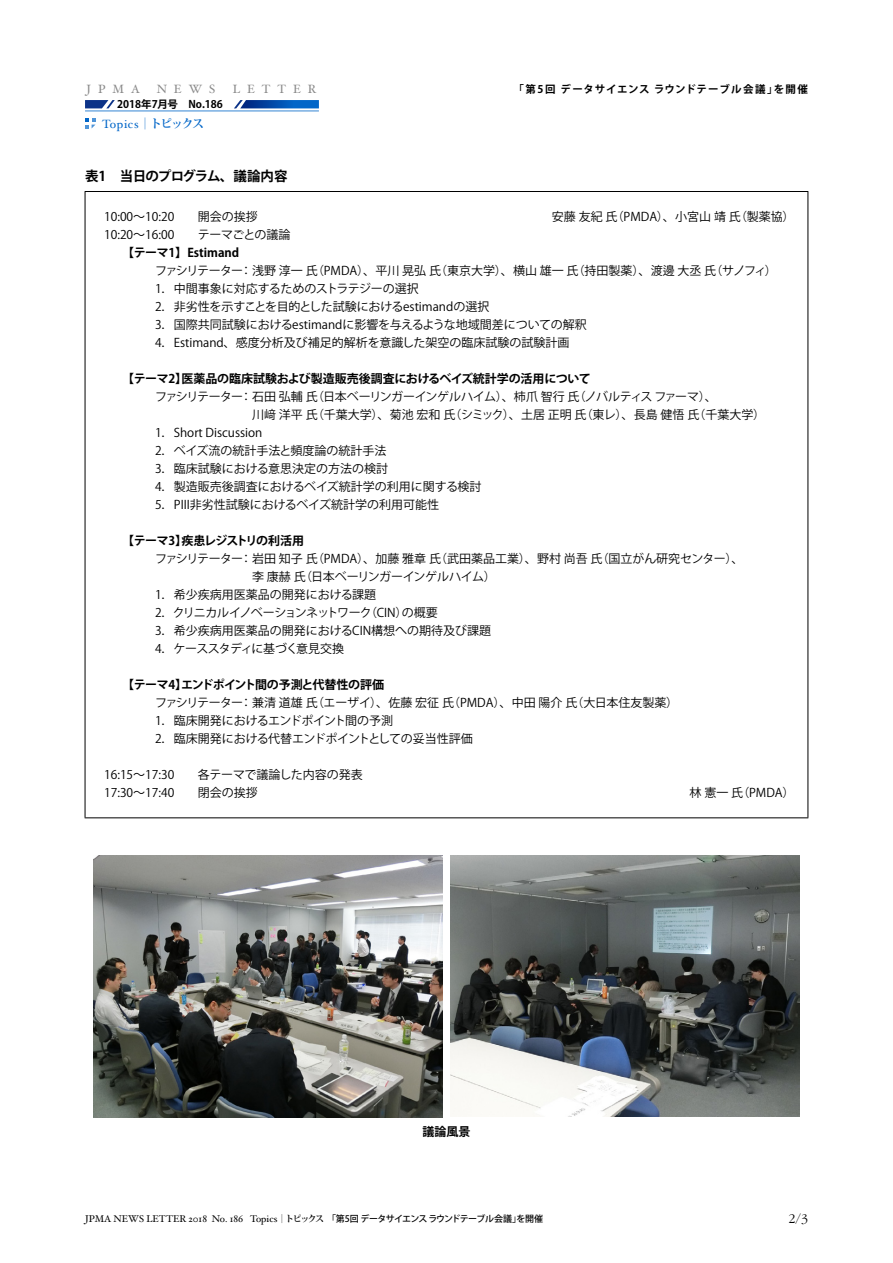
<style>
.page{position:relative;width:893px;height:1263px;background:#fff}
.page>*{position:absolute;margin:0;border:0;box-sizing:border-box;transform-origin:0 0}
.t1{font:300 13.8px "Garamond";color:#000}
.t2{font:700 13.5px "Koz Go Pr 6 N";letter-spacing:-.05em;color:#000}
.t3{font:12px/18px "Koz Go Pr 6 N";color:#000}
.t4{font:12px "Koz Go Pr 6 N";letter-spacing:-.03em;color:#000}
.t5{font:700 12px "Koz Go Pr 6 N";letter-spacing:-.02em;color:#000}
.t6{font:12px "Koz Go Pr 6 N";letter-spacing:-.05em;color:#000}
.t7{font:700 12px "Koz Go Pr 6 N";letter-spacing:-.04em;color:#000}
.t8{font:12px "Koz Go Pr 6 N";letter-spacing:-.02em;color:#000}
.t9{font:700 12px "Koz Go Pr 6 N";letter-spacing:-.05em;color:#000}
.t10{font:12px "Koz Go Pr 6 N";letter-spacing:-.055em;color:#000}
.t11{font:700 12px "Koz Go Pr 6 N";color:#000}
.t12{font:12px "Hoefler Text";letter-spacing:.58em;color:#898989}
.t13{font:12px "Hoefler Text";letter-spacing:.05em;color:#0266c8}
.t14{font:700 10.5px "Koz Go Pr 6 N";letter-spacing:.095em;color:#000}
.t15{font:700 10.5px "Koz Go Pr 6 N";color:#000}
.t16{font:9.75px "Hoefler Text";color:#000}
.s1{font-family:"Koz Min Pr 6 N";font-weight:700}
.s2{font-family:"Koz Min Pro";font-size:9px}
.s3{font-family:"Koz Min Pro";font-weight:700;font-size:9px}
.s4{font-family:"Koz Go Pr 6 N";font-weight:500;font-size:9px}
</style>
<div class="page">
<svg style="left:85px;top:100px;width:30px;height:8px"></svg>
<svg style="left:234px;top:100px;width:85px;height:8px"></svg>
<hr style="left:85px;top:111px;width:234px;height:1px;background:#3585d3">
<hr style="left:85px;top:191px;width:723px;height:1px;background:#000">
<hr style="left:85px;top:192px;width:1px;height:625px;background:#000">
<hr style="left:807px;top:192px;width:1px;height:625px;background:#000">
<hr style="left:85px;top:817px;width:723px;height:1px;background:#000">
<img style="left:94px;top:855px;width:348px;height:262px">
<img style="left:451px;top:855px;width:348px;height:262px">
<svg style="left:85px;top:118px;width:11px;height:10px"></svg>
<p class="t12" style="left:87px;top:82px;width:55px">JPMA</p>
<p class="t12" style="left:157px;top:82px;width:60px">NEWS</p>
<p class="t12" style="left:233px;top:82px;width:85px">LETTER</p>
<p class="t15" style="left:117px;top:99px;width:107px">2018年7月号　No.186</p>
<p class="t13" style="left:102px;top:116px;width:104px">Topics<span class="s1">｜トピックス</span></p>
<p class="t14" style="left:514px;top:84px;width:296px">「第5回データサイエンスラウンドテーブル会議」を開催</p>
<p class="t2" style="left:85px;top:168px;width:204px">表1　当日のプログラム、議論内容</p>
<p class="t3" style="left:104px;top:208px;width:72px">10:00～10:20</p>
<p class="t3" style="left:198px;top:208px;width:61px">開会の挨拶</p>
<p class="t3" style="left:552px;top:208px;width:244px">安藤友紀氏（PMDA）、小宮山靖氏（製薬協）</p>
<p class="t3" style="left:104px;top:226px;width:72px">10:20～16:00</p>
<p class="t4" style="left:198px;top:228px;width:94px">テーマごとの議論</p>
<p class="t11" style="left:104px;top:246px;width:137px">　　【テーマ1】Estimand</p>
<p class="t3" style="left:155px;top:262px;width:623px">ファシリテーター：浅野淳一氏（PMDA）、平川晃弘氏（東京大学）、横山雄一氏（持田製薬）、渡邊大丞氏（サノフィ）1．中間事象に対応するためのストラテジーの選択<br>2．非劣性を示すことを目的とした試験におけるestimandの選択<br>3．国際共同試験におけるestimandに影響を与えるような地域間差についての解釈<br>4．Estimand、感度分析及び補足的解析を意識した架空の臨床試験の試験計画</p>
<p class="t5" style="left:104px;top:372px;width:488px">　　【テーマ2】医薬品の臨床試験および製造販売後調査におけるベイズ統計学の活用について</p>
<p class="t4" style="left:155px;top:390px;width:563px">ファシリテーター：石田弘輔氏（日本ベーリンガーインゲルハイム）、柿爪智行氏（ノバルティスファーマ）、</p>
<p class="t3" style="left:252px;top:406px;width:514px">川﨑洋平氏（千葉大学）、菊池宏和氏（シミック）、土居正明氏（東レ）、長島健悟氏（千葉大学）</p>
<p class="t3" style="left:155px;top:424px;width:109px">1．Short Discussion</p>
<p class="t3" style="left:155px;top:442px;width:233px">2．ベイズ流の統計手法と頻度論の統計手法</p>
<p class="t3" style="left:155px;top:460px;width:235px">3．臨床試験における意思決定の方法の検討</p>
<p class="t3" style="left:155px;top:478px;width:328px">4．製造販売後調査におけるベイズ統計学の利用に関する検討</p>
<p class="t3" style="left:155px;top:496px;width:285px">5．PIII非劣性試験におけるベイズ統計学の利用可能性</p>
<p class="t9" style="left:104px;top:534px;width:201px">　　【テーマ3】疾患レジストリの利活用</p>
<p class="t3" style="left:155px;top:550px;width:590px">ファシリテーター：岩田知子氏（PMDA）、加藤雅章氏（武田薬品工業）、野村尚吾氏（国立がん研究センター）、</p>
<p class="t8" style="left:252px;top:570px;width:245px">李康赫氏（日本ベーリンガーインゲルハイム）</p>
<p class="t3" style="left:155px;top:586px;width:223px">1．希少疾病用医薬品の開発における課題</p>
<p class="t6" style="left:155px;top:606px;width:284px">2．クリニカルイノベーションネットワーク（CIN）の概要</p>
<p class="t3" style="left:155px;top:622px;width:338px">3．希少疾病用医薬品の開発におけるCIN構想への期待及び課題</p>
<p class="t10" style="left:155px;top:642px;width:190px">4．ケーススタディに基づく意見交換</p>
<p class="t7" style="left:104px;top:678px;width:281px">　　【テーマ4】エンドポイント間の予測と代替性の評価</p>
<p class="t3" style="left:155px;top:694px;width:524px">ファシリテーター：兼清道雄氏（エーザイ）、佐藤宏征氏（PMDA）、中田陽介氏（大日本住友製薬）<br>1．臨床開発におけるエンドポイント間の予測<br>2．臨床開発における代替エンドポイントとしての妥当性評価</p>
<p class="t3" style="left:104px;top:766px;width:72px">16:15～17:30</p>
<p class="t3" style="left:198px;top:766px;width:167px">各テーマで議論した内容の発表</p>
<p class="t3" style="left:104px;top:784px;width:72px">17:30～17:40</p>
<p class="t3" style="left:198px;top:784px;width:61px">閉会の挨拶</p>
<p class="t3" style="left:689px;top:784px;width:107px">林憲一氏（PMDA）</p>
<p class="t5" style="left:422px;top:1125px;width:49px">議論風景</p>
<p class="t16" style="left:85px;top:1213px;width:459px">JPMA NEWS LETTER 2018 No. 186 Topics<span class="s2">｜</span><span class="s3">トピックス</span> <span class="s4">「第5回 データサイエンス ラウンドテーブル会議」を開催</span></p>
<p class="t1" style="left:789px;top:1211px;width:21px">2/3</p>
</div>
